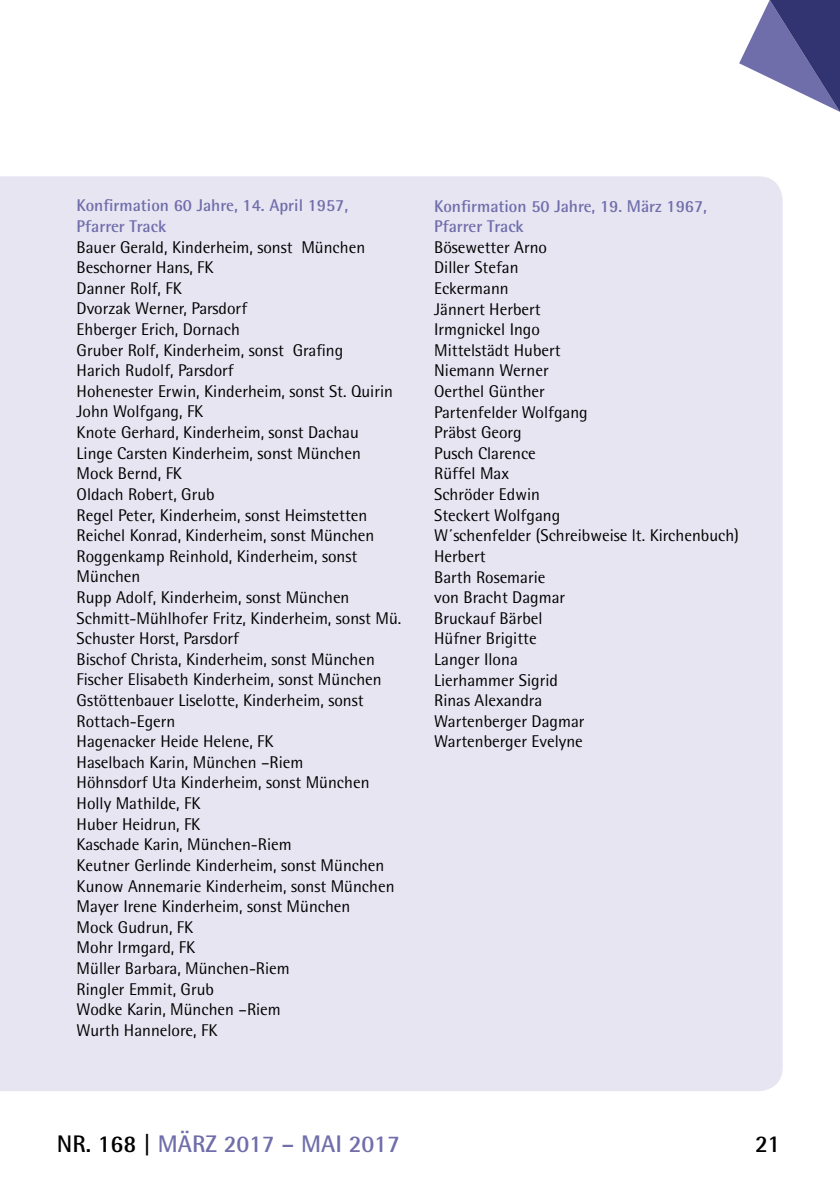
<style>
.page{position:relative;width:840px;height:1191px;background:#fff}
.page>*{position:absolute;margin:0;border:0;box-sizing:border-box;transform-origin:0 0}
.t1{font:700 24px "Rotis Semi Sans";color:#706eaa}
.t2{font:700 24px "Rotis Semi Sans";color:#000}
.t3{font:17px/20.6px "Rotis Semi Sans";color:#000}
.t4{font:700 17px/20.6px "Rotis Semi Sans";color:#706eaa}
.s1{color:#000}
</style>
<div class="page">
<div style="left:0;top:176px;width:782px;height:915px;background:#e7e5f2"></div>
<svg style="left:739px;top:0;width:100px;height:112px"></svg>
<p class="t4" style="left:77px;top:195px;width:273px">Konfirmation 60 Jahre, 14. April 1957,<br>Pfarrer Track</p>
<p class="t3" style="left:77px;top:236px;width:326px">Bauer Gerald, Kinderheim, sonst München<br>Beschorner Hans, FK<br>Danner Rolf, FK<br>Dvorzak Werner, Parsdorf<br>Ehberger Erich, Dornach<br>Gruber Rolf, Kinderheim, sonst Grafing<br>Harich Rudolf, Parsdorf<br>Hohenester Erwin, Kinderheim, sonst St. Quirin<br>John Wolfgang, FK<br>Knote Gerhard, Kinderheim, sonst Dachau<br>Linge Carsten Kinderheim, sonst München<br>Mock Bernd, FK<br>Oldach Robert, Grub<br>Regel Peter, Kinderheim, sonst Heimstetten<br>Reichel Konrad, Kinderheim, sonst München<br>Roggenkamp Reinhold, Kinderheim, sonst<br>München<br>Rupp Adolf, Kinderheim, sonst München<br>Schmitt-Mühlhofer Fritz, Kinderheim, sonst Mü.<br>Schuster Horst, Parsdorf<br>Bischof Christa, Kinderheim, sonst München<br>Fischer Elisabeth Kinderheim, sonst München<br>Gstöttenbauer Liselotte, Kinderheim, sonst<br>Rottach-Egern<br>Hagenacker Heide Helene, FK<br>Haselbach Karin, München –Riem<br>Höhnsdorf Uta Kinderheim, sonst München<br>Holly Mathilde, FK<br>Huber Heidrun, FK<br>Kaschade Karin, München-Riem<br>Keutner Gerlinde Kinderheim, sonst München<br>Kunow Annemarie Kinderheim, sonst München<br>Mayer Irene Kinderheim, sonst München<br>Mock Gudrun, FK<br>Mohr Irmgard, FK<br>Müller Barbara, München-Riem<br>Ringler Emmit, Grub<br>Wodke Karin, München –Riem<br>Wurth Hannelore, FK</p>
<p class="t4" style="left:434px;top:195px;width:274px">Konfirmation 50 Jahre, 19. März 1967,<br>Pfarrer Track</p>
<p class="t3" style="left:434px;top:236px;width:306px">Bösewetter Arno<br>Diller Stefan<br>Eckermann<br>Jännert Herbert<br>Irmgnickel Ingo<br>Mittelstädt Hubert<br>Niemann Werner<br>Oerthel Günther<br>Partenfelder Wolfgang<br>Präbst Georg<br>Pusch Clarence<br>Rüffel Max<br>Schröder Edwin<br>Steckert Wolfgang<br>W´schenfelder (Schreibweise lt. Kirchenbuch)<br>Herbert<br>Barth Rosemarie<br>von Bracht Dagmar<br>Bruckauf Bärbel<br>Hüfner Brigitte<br>Langer Ilona<br>Lierhammer Sigrid<br>Rinas Alexandra<br>Wartenberger Dagmar<br>Wartenberger Evelyne</p>
<h1 class="t1" style="left:57px;top:1129px;width:344px"><span class="s1">NR. 168 |</span> MÄRZ 2017 – MAI 2017</h1>
<h1 class="t2" style="left:754px;top:1129px;width:27px">21</h1>
</div>
